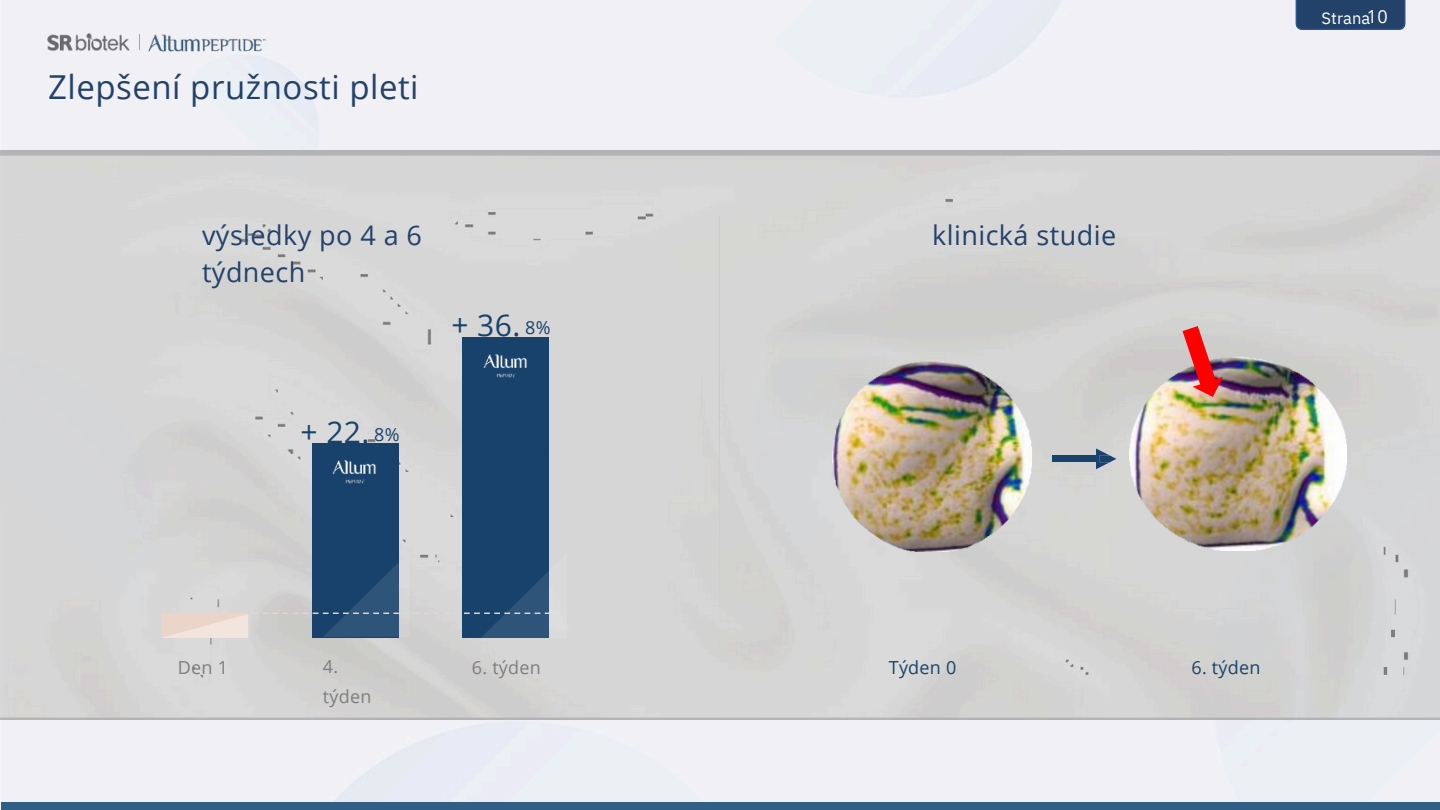
<style>
.page{position:relative;width:1440px;height:810px;background:#f0f0f5}
.page>*{position:absolute;margin:0;border:0;box-sizing:border-box;transform-origin:0 0}
.t1{font:33px "Open Sans";letter-spacing:.015em;color:#22426a}
.t2{font:30px "Open Sans";color:#18426b}
.t3{font:27px/37.2px "Open Sans";letter-spacing:.015em;color:#22426a}
.t4{font:18px/30.3px "Open Sans";letter-spacing:.01em;color:#7e7e7e}
.t5{font:18px "Open Sans";letter-spacing:.015em;color:#18426b}
.t6{font:18px "Open Sans";color:#fff}
.t7{font:16.5px "IBM Plex Sans";color:#fff}
</style>
<div class="page">
<svg style="left:1295px;top:0;width:111px;height:31px;background:#2c4b72"></svg>
<img style="left:0;top:151px;width:1440px;height:569px">
<div style="left:312px;top:443px;width:87px;height:195px;background:#18426b"></div>
<div style="left:463px;top:337px;width:86px;height:301px;background:#18426b"></div>
<svg style="left:161px;top:552px;width:406px;height:86px"></svg>
<svg style="left:720px;top:215px;width:1px;height:446px"></svg>
<img style="left:333px;top:460px;width:43px;height:24px">
<img style="left:483px;top:354px;width:44px;height:24px">
<div style="left:1053px;top:455px;width:43px;height:7px;background:#18426b"></div>
<svg style="left:1096px;top:448px;width:20px;height:21px"></svg>
<img style="left:832px;top:360px;width:200px;height:191px">
<img style="left:1130px;top:357px;width:217px;height:193px">
<img style="left:1183px;top:326px;width:40px;height:71px">
<img style="left:47px;top:32px;width:83px;height:19px">
<img style="left:145px;top:27px;width:124px;height:29px">
<div style="left:1px;top:802px;width:1438px;height:8px;background:#305e85"></div>
<svg style="left:139px;top:34px;width:1px;height:16px"></svg>
<p class="t1" style="left:48px;top:64px;width:372px">Zlepšení pružnosti pleti</p>
<p class="t3" style="left:202px;top:216px;width:222px">výsledky po 4 a 6 týdnech</p>
<p class="t3" style="left:932px;top:216px;width:185px">klinická studie</p>
<p class="t2" style="left:300px;top:411px;width:71px">+ 22.</p>
<h2 class="t5" style="left:374px;top:422px;width:27px">8%</h2>
<p class="t2" style="left:451px;top:304px;width:71px">+ 36.</p>
<p class="t5" style="left:525px;top:315px;width:27px">8%</p>
<p class="t6" style="left:1367px;top:4px;width:22px">10</p>
<h2 class="t7" style="left:1322px;top:7px;width:50px">Strana</h2>
<h1 class="t4" style="left:178px;top:652px;width:52px">Den 1</h1>
<p class="t4" style="left:323px;top:651px;width:50px">4. týden</p>
<p class="t4" style="left:472px;top:652px;width:70px">6. týden</p>
<p class="t5" style="left:889px;top:654px;width:69px">Týden 0</p>
<h1 class="t5" style="left:1192px;top:654px;width:70px">6. týden</h1>
</div>
